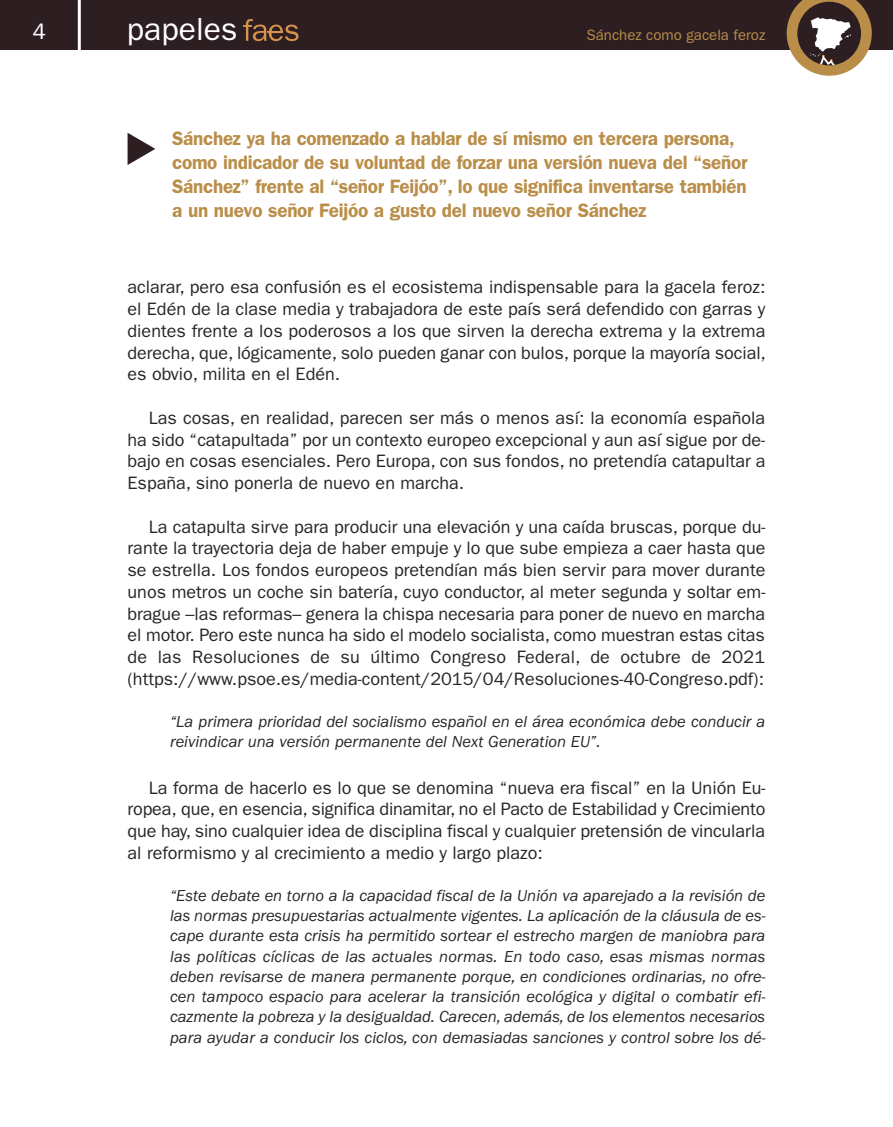
<style>
.page{position:relative;width:893px;height:1127px;background:#fff}
.page>*{position:absolute;margin:0;border:0;box-sizing:border-box;transform-origin:0 0}
.t1{font:31.95px "Franklin Gothic";color:#fff}
.t2{font:22.5px "Franklin Gothic";color:#fff}
.t3{font:600 19.5px/24px "Franklin Gothic";letter-spacing:-.015em;color:#ba8e49}
.t4{font:18px/21.8px "Franklin Gothic";color:#272526;text-align:justify}
.t5{font:italic 16.5px/20.2px "Franklin Gothic";color:#272526}
.t6{font:15px "Franklin Gothic";color:#ba8e49}
</style>
<div class="page">
<div style="left:0;top:0;width:893px;height:50px;background:#2d1e22"></div>
<svg style="left:243px;top:19px;width:56px;height:23px"></svg>
<svg style="left:787px;top:0;width:85px;height:76px"></svg>
<hr style="left:78px;top:0;width:3px;height:52px;background:#fff">
<svg style="left:128px;top:133px;width:27px;height:32px"></svg>
<p class="t2" style="left:33px;top:19px;width:15px">4</p>
<h1 class="t1" style="left:127px;top:11px;width:112px">papeles</h1>
<p class="t6" style="left:586px;top:26px;width:180px">Sánchez como gacela feroz</p>
<p class="t3" style="left:172px;top:127px;width:577px">Sánchez ya ha comenzado a hablar de sí mismo en tercera persona, como indicador de su voluntad de forzar una versión nueva del “señor Sánchez” frente al “señor Feijóo”, lo que significa inventarse también a un nuevo señor Feijóo a gusto del nuevo señor Sánchez</p>
<p class="t4" style="left:128px;top:276px;width:640px">aclarar, pero esa confusión es el ecosistema indispensable para la gacela feroz: el Edén de la clase media y trabajadora de este país será defendido con garras y dientes frente a los poderosos a los que sirven la derecha extrema y la extrema derecha, que, lógicamente, solo pueden ganar con bulos, porque la mayoría social, es obvio, milita en el Edén.</p>
<p class="t4" style="left:128px;top:407px;width:639px;text-indent:21px">Las cosas, en realidad, parecen ser más o menos así: la economía española ha sido “catapultada” por un contexto europeo excepcional y aun así sigue por de&shy;bajo en cosas esenciales. Pero Europa, con sus fondos, no pretendía catapultar a España, sino ponerla de nuevo en marcha.</p>
<p class="t4" style="left:128px;top:516px;width:639px;text-indent:21px">La catapulta sirve para producir una elevación y una caída bruscas, porque du&shy;rante la trayectoria deja de haber empuje y lo que sube empieza a caer hasta que se estrella. Los fondos europeos pretendían más bien servir para mover durante unos metros un coche sin batería, cuyo conductor, al meter segunda y soltar em&shy;brague –las reformas– genera la chispa necesaria para poner de nuevo en marcha el motor. Pero este nunca ha sido el modelo socialista, como muestran estas citas de las Resoluciones de su último Congreso Federal, de octubre de 2021 (https://www.psoe.es/media-content/2015/04/Resoluciones-40-Congreso.pdf):</p>
<p class="t5" style="left:170px;top:711px;width:597px">“La primera prioridad del socialismo español en el área económica debe conducir a reivindicar una versión permanente del Next Generation EU”.</p>
<p class="t4" style="left:128px;top:777px;width:639px;text-indent:21px">La forma de hacerlo es lo que se denomina “nueva era fiscal” en la Unión Eu&shy;ropea, que, en esencia, significa dinamitar, no el Pacto de Estabilidad y Crecimiento que hay, sino cualquier idea de disciplina fiscal y cualquier pretensión de vincularla al reformismo y al crecimiento a medio y largo plazo:</p>
<p class="t5" style="left:170px;top:885px;width:597px;text-align:justify">“Este debate en torno a la capacidad fiscal de la Unión va aparejado a la revisión de las normas presupuestarias actualmente vigentes. La aplicación de la cláusula de es&shy;cape durante esta crisis ha permitido sortear el estrecho margen de maniobra para las políticas cíclicas de las actuales normas. En todo caso, esas mismas normas deben revisarse de manera permanente porque, en condiciones ordinarias, no ofre&shy;cen tampoco espacio para acelerar la transición ecológica y digital o combatir efi&shy;cazmente la pobreza y la desigualdad. Carecen, además, de los elementos necesarios para ayudar a conducir los ciclos, con demasiadas sanciones y control sobre los dé-</p>
</div>
